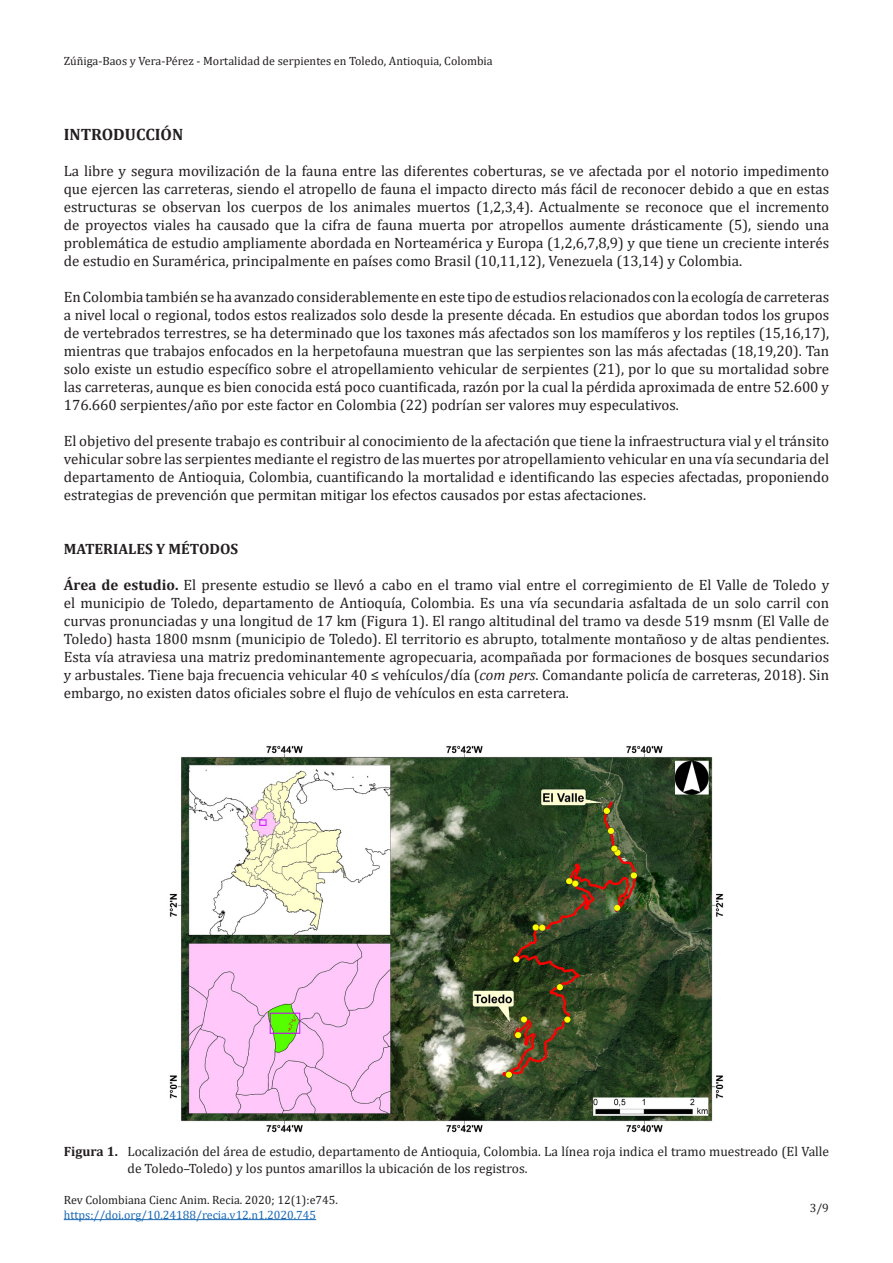
<style>
.page{position:relative;width:893px;height:1263px;background:#fff}
.page>*{position:absolute;margin:0;border:0;box-sizing:border-box;transform-origin:0 0}
.t1{font:700 16.5px "Cambria";color:#231f20}
.t2{font:15px/18px "Cambria";color:#231f20;text-align:justify}
.t3{font:700 15px "Cambria";color:#231f20}
.t4{font:13.5px/16.2px "Cambria";color:#231f20}
.t5{font:12px "Cambria";color:#231f20}
.t6{font:12px "Cambria";color:#1b69b4}
.s1{font-weight:700}
.s2{font-style:italic}
</style>
<div class="page">
<hr style="left:64px;top:1219px;width:252px;height:1px;background:#1b69b4">
<img style="left:169px;top:745px;width:555px;height:388px">
<p class="t5" style="left:64px;top:53px;width:430px">Zúñiga-Baos y Vera-Pérez - Mortalidad de serpientes en Toledo, Antioquia, Colombia</p>
<p class="t1" style="left:64px;top:123px;width:121px">INTRODUCCIÓN</p>
<p class="t2" style="left:64px;top:162px;width:767px">La libre y segura movilización de la fauna entre las diferentes coberturas, se ve afectada por el notorio impedimento que ejercen las carreteras, siendo el atropello de fauna el impacto directo más fácil de reconocer debido a que en estas estructuras se observan los cuerpos de los animales muertos (1,2,3,4). Actualmente se reconoce que el incremento de proyectos viales ha causado que la cifra de fauna muerta por atropellos aumente drásticamente (5), siendo una problemática de estudio ampliamente abordada en Norteamérica y Europa (1,2,6,7,8,9) y que tiene un creciente interés de estudio en Suramérica, principalmente en países como Brasil (10,11,12), Venezuela (13,14) y Colombia.</p>
<p class="t2" style="left:64px;top:288px;width:767px">En Colombia también se ha avanzado considerablemente en este tipo de estudios relacionados con la ecología de carreteras a nivel local o regional, todos estos realizados solo desde la presente década. En estudios que abordan todos los grupos de vertebrados terrestres, se ha determinado que los taxones más afectados son los mamíferos y los reptiles (15,16,17), mientras que trabajos enfocados en la herpetofauna muestran que las serpientes son las más afectadas (18,19,20). Tan solo existe un estudio específico sobre el atropellamiento vehicular de serpientes (21), por lo que su mortalidad sobre las carreteras, aunque es bien conocida está poco cuantificada, razón por la cual la pérdida aproximada de entre 52.600 y 176.660 serpientes/año por este factor en Colombia (22) podrían ser valores muy especulativos.</p>
<p class="t2" style="left:64px;top:432px;width:767px">El objetivo del presente trabajo es contribuir al conocimiento de la afectación que tiene la infraestructura vial y el tránsito vehicular sobre las serpientes mediante el registro de las muertes por atropellamiento vehicular en una vía secundaria del departamento de Antioquia, Colombia, cuantificando la mortalidad e identificando las especies afectadas, proponiendo estrategias de prevención que permitan mitigar los efectos causados por estas afectaciones.</p>
<p class="t3" style="left:64px;top:539px;width:176px">MATERIALES Y MÉTODOS</p>
<p class="t2" style="left:64px;top:576px;width:767px"><span class="s1">Área de estudio.</span> El presente estudio se llevó a cabo en el tramo vial entre el corregimiento de El Valle de Toledo y el municipio de Toledo, departamento de Antioquía, Colombia. Es una vía secundaria asfaltada de un solo carril con curvas pronunciadas y una longitud de 17 km (Figura 1). El rango altitudinal del tramo va desde 519 msnm (El Valle de Toledo) hasta 1800 msnm (municipio de Toledo). El territorio es abrupto, totalmente montañoso y de altas pendientes.<br>Esta vía atraviesa una matriz predominantemente agropecuaria, acompañada por formaciones de bosques secundarios y arbustales. Tiene baja frecuencia vehicular 40 ≤ vehículos/día (<span class="s2">com pers</span>. Comandante policía de carreteras, 2018). Sin embargo, no existen datos oficiales sobre el flujo de vehículos en esta carretera.</p>
<p class="t4" style="left:128px;top:1144px;width:703px;text-indent:-64px"><span class="s1">Figura 1.</span> Localización del área de estudio, departamento de Antioquia, Colombia. La línea roja indica el tramo muestreado (El Valle de Toledo–Toledo) y los puntos amarillos la ubicación de los registros.</p>
<p class="t5" style="left:64px;top:1193px;width:276px">Rev Colombiana Cienc Anim. Recia. 2020; 12(1):e745.</p>
<p class="t6" style="left:64px;top:1208px;width:254px">https://doi.org/10.24188/recia.v12.n1.2020.745</p>
<p class="t5" style="left:810px;top:1200px;width:21px">3/9</p>
</div>
